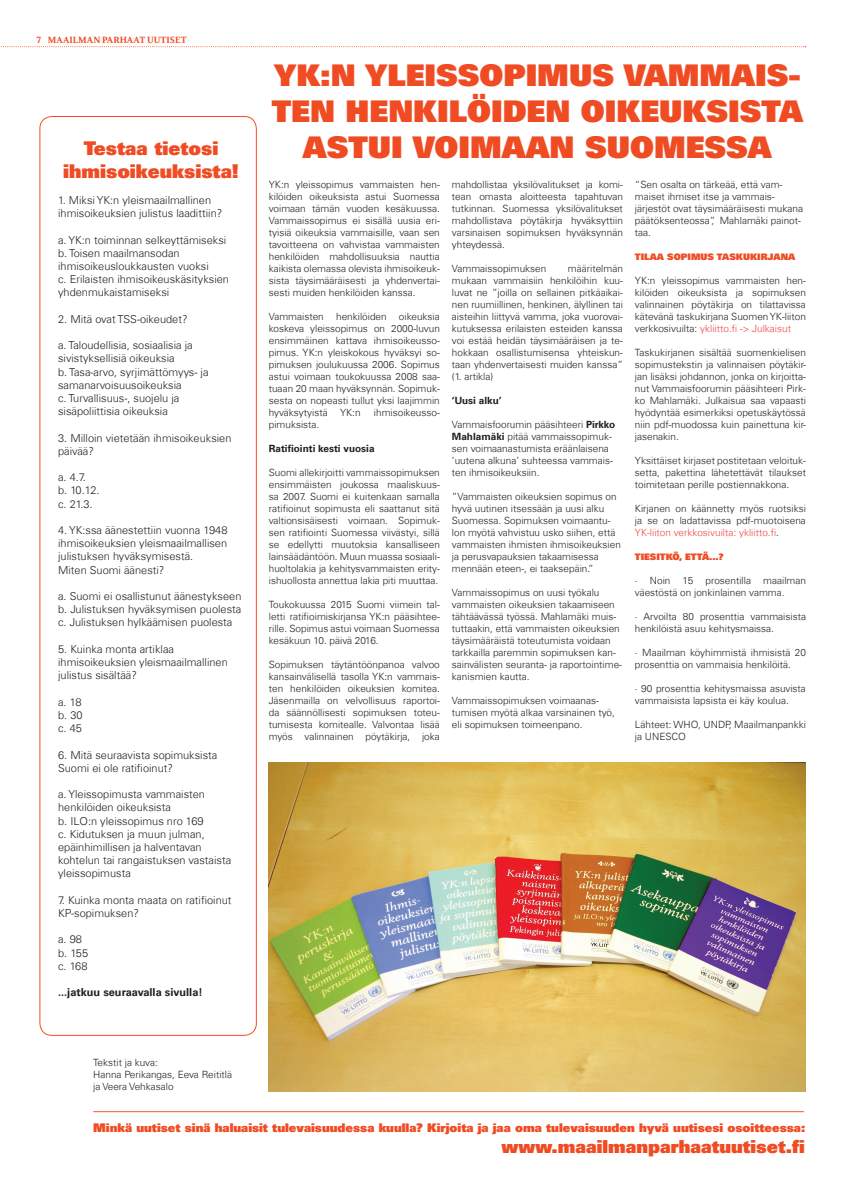
<style>
.page{position:relative;width:842px;height:1191px;background:#fff}
.page>*{position:absolute;margin:0;border:0;box-sizing:border-box;transform-origin:0 0}
.t1{font:30px/36px "Univers Com 85 X Black";color:#f04c24;text-align:center}
.t2{font:19px/22.8px "Univers Com 85 X Black";color:#f04c24;text-align:center}
.t3{font:18px "Univers Com 85 X Black";color:#f04c24}
.t4{font:12px "Univers Com 85 X Black";color:#f04c24}
.t5{font:300 11px/13.2px "Univers Com 45";color:#231f20}
.t6{font:700 11px "Univers Com 65";color:#231f20}
.t7{font:300 10px/12px "Univers Com 45";color:#231f20;text-align:justify}
.t8{font:700 10px "Univers Com 65";color:#231f20}
.t9{font:600 10px "FS Sally";color:#f04b24}
.t10{font:9px "Univers Com 85 X Black";color:#f04c24}
.s1{font-family:"Univers Com 65";font-weight:700}
.s2{color:#ef4644}
</style>
<div class="page">
<svg style="left:1px;top:46px;width:805px;height:1px"></svg>
<hr style="left:93px;top:1111px;width:711px;height:1px;background:#f05935">
<div style="left:39px;top:116px;width:218px;height:919px;border:1px solid #f04f26;border-radius:12px"></div>
<img style="left:269px;top:762px;width:537px;height:329px">
<p class="t9" style="left:36px;top:33px;width:152px">7 MAAILMAN PARHAAT UUTISET</p>
<h2 class="t2" style="left:63px;top:136px;width:177px">Testaa tietosi ihmisoikeuksista!</h2>
<p class="t5" style="left:58px;top:193px;width:166px">1. Miksi YK:n yleismaailmallinen ihmisoikeuksien julistus laadittiin?</p>
<p class="t5" style="left:58px;top:233px;width:172px">a. YK:n toiminnan selkeyttämiseksi b. Toisen maailmansodan ihmisoikeusloukkausten vuoksi<br>c. Erilaisten ihmisoikeuskäsityksien yhdenmukaistamiseksi</p>
<p class="t5" style="left:58px;top:312px;width:131px">2. Mitä ovat TSS-oikeudet?</p>
<p class="t5" style="left:58px;top:339px;width:152px">a. Taloudellisia, sosiaalisia ja sivistyksellisiä oikeuksia<br>b. Tasa-arvo, syrjimättömyys- ja samanarvoisuusoikeuksia<br>c. Turvallisuus-, suojelu ja sisäpoliittisia oikeuksia</p>
<p class="t5" style="left:58px;top:431px;width:175px">3. Milloin vietetään ihmisoikeuksien päivää?</p>
<p class="t5" style="left:58px;top:471px;width:43px">a. 4.7.<br>b. 10.12. c. 21.3.</p>
<p class="t5" style="left:58px;top:523px;width:171px">4. YK:ssa äänestettiin vuonna 1948 ihmisoikeuksien yleismaailmallisen julistuksen hyväksymisestä.<br>Miten Suomi äänesti?</p>
<p class="t5" style="left:58px;top:589px;width:185px;text-align:justify">a. Suomi ei osallistunut äänestykseen b. Julistuksen hyväksymisen puolesta c. Julistuksen hylkäämisen puolesta</p>
<p class="t5" style="left:58px;top:642px;width:171px">5. Kuinka monta artiklaa ihmisoikeuksien yleismaailmallinen julistus sisältää?</p>
<p class="t5" style="left:58px;top:695px;width:26px;text-align:justify">a. 18 b. 30 c. 45</p>
<p class="t5" style="left:58px;top:748px;width:161px">6. Mitä seuraavista sopimuksista<br>Suomi ei ole ratifioinut?</p>
<p class="t5" style="left:58px;top:787px;width:175px">a. Yleissopimusta vammaisten henkilöiden oikeuksista<br>b. ILO:n yleissopimus nro 169<br>c. Kidutuksen ja muun julman, epäinhimillisen ja halventavan kohtelun tai rangaistuksen vastaista yleissopimusta</p>
<p class="t5" style="left:58px;top:893px;width:175px">7. Kuinka monta maata on ratifioinut<br>KP-sopimuksen?</p>
<p class="t5" style="left:58px;top:933px;width:32px">a. 98 b. 155 c. 168</p>
<p class="t6" style="left:58px;top:985px;width:146px">...jatkuu seuraavalla sivulla!</p>
<p class="t7" style="left:93px;top:1056px;width:140px;text-align:left">Tekstit ja kuva:<br>Hanna Perikangas, Eeva Reititlä ja Veera Vehkasalo</p>
<h1 class="t1" style="left:272px;top:57px;width:533px">YK:N YLEISSOPIMUS VAMMAIS-<br>TEN HENKILÖIDEN OIKEUKSISTA<br>ASTUI VOIMAAN SUOMESSA</h1>
<p class="t7" style="left:269px;top:178px;width:173px">YK:n yleissopimus vammaisten hen&shy;kilöiden oikeuksista astui Suomessa voimaan tämän vuoden kesäkuussa.<br>Vammaissopimus ei sisällä uusia eri&shy;tyisiä oikeuksia vammaisille, vaan sen tavoitteena on vahvistaa vammaisten henkilöiden mahdollisuuksia nauttia kaikista olemassa olevista ihmisoikeuk&shy;sista täysimääräisesti ja yhdenvertai&shy;sesti muiden henkilöiden kanssa.</p>
<p class="t7" style="left:269px;top:310px;width:173px">Vammaisten henkilöiden oikeuksia koskeva yleissopimus on 2000-luvun ensimmäinen kattava ihmisoikeusso&shy;pimus. YK:n yleiskokous hyväksyi so&shy;pimuksen joulukuussa 2006. Sopimus astui voimaan toukokuussa 2008 saa&shy;tuaan 20 maan hyväksynnän. Sopimuk&shy;sesta on nopeasti tullut yksi laajimmin hyväksytyistä YK:n</p>
<p class="t7" style="left:374px;top:406px;width:67px">ihmisoikeusso-</p>
<p class="t7" style="left:269px;top:418px;width:52px">pimuksista.</p>
<p class="t8" style="left:269px;top:442px;width:107px">Ratifiointi kesti vuosia</p>
<p class="t7" style="left:269px;top:466px;width:173px">Suomi allekirjoitti vammaissopimuksen ensimmäisten joukossa maaliskuus&shy;sa 2007. Suomi ei kuitenkaan samalla ratifioinut sopimusta eli saattanut sitä valtionsisäisesti voimaan. Sopimuk&shy;sen ratifiointi Suomessa viivästyi, sillä se edellytti muutoksia kansalliseen lainsäädäntöön. Muun muassa sosiaali&shy;huoltolakia ja kehitysvammaisten erity&shy;ishuollosta annettua lakia piti muuttaa.</p>
<p class="t7" style="left:269px;top:598px;width:173px">Toukokuussa 2015 Suomi viimein tal&shy;letti ratifioimiskirjansa YK:n pääsihtee&shy;rille. Sopimus astui voimaan Suomessa kesäkuun 10. päivä 2016.</p>
<p class="t7" style="left:269px;top:658px;width:173px">Sopimuksen täytäntöönpanoa valvoo kansainvälisellä tasolla YK:n vammais&shy;ten henkilöiden oikeuksien komitea.<br>Jäsenmailla on velvollisuus raportoi&shy;da säännöllisesti sopimuksen toteu&shy;tumisesta komitealle. Valvontaa lisää myös valinnainen pöytäkirja, joka</p>
<p class="t7" style="left:452px;top:178px;width:173px">mahdollistaa yksilövalitukset ja komi&shy;tean omasta aloitteesta tapahtuvan tutkinnan. Suomessa yksilövalitukset mahdollistava pöytäkirja hyväksyttiin varsinaisen sopimuksen hyväksynnän yhteydessä.</p>
<p class="t7" style="left:452px;top:262px;width:96px">Vammaissopimuksen</p>
<p class="t7" style="left:452px;top:262px;width:173px;text-indent:116px">määritelmän mukaan vammaisiin henkilöihin kuu&shy;luvat ne ”joilla on sellainen pitkäaikai&shy;nen ruumiillinen, henkinen, älyllinen tai aisteihin liittyvä vamma, joka vuorovai&shy;kutuksessa erilaisten esteiden kanssa voi estää heidän täysimääräisen ja te&shy;hokkaan osallistumisensa yhteiskun&shy;taan yhdenvertaisesti muiden kanssa” (1. artikla)</p>
<p class="t8" style="left:452px;top:394px;width:51px">‘Uusi alku’</p>
<p class="t7" style="left:452px;top:418px;width:165px;text-align:left">Vammaisfoorumin pääsihteeri <span class="s1">Pirkko Mahlamäki</span> pitää vammaissopimuk&shy;sen voimaanastumista eräänlaisena ‘uutena alkuna’ suhteessa vammais&shy;ten ihmisoikeuksiin.</p>
<p class="t7" style="left:452px;top:490px;width:171px;text-align:left">”Vammaisten oikeuksien sopimus on hyvä uutinen itsessään ja uusi alku Suomessa. Sopimuksen voimaantu&shy;lon myötä vahvistuu usko siihen, että vammaisten ihmisten ihmisoikeuksien ja perusvapauksien takaamisessa mennään eteen-, ei taaksepäin.”</p>
<p class="t7" style="left:452px;top:586px;width:172px;text-align:left">Vammaissopimus on uusi työkalu vammaisten oikeuksien takaamiseen tähtäävässä työssä. Mahlamäki muis&shy;tuttaakin, että vammaisten oikeuksien täysimääräistä toteutumista voidaan tarkkailla paremmin sopimuksen kan&shy;sainvälisten seuranta- ja raportointime&shy;kanismien kautta.</p>
<p class="t7" style="left:452px;top:694px;width:165px;text-align:left">Vammaissopimuksen voimaanas&shy;tumisen myötä alkaa varsinainen työ, eli sopimuksen toimeenpano.</p>
<p class="t7" style="left:635px;top:178px;width:170px;text-align:left">“Sen osalta on tärkeää, että vam&shy;maiset ihmiset itse ja vammais&shy;järjestöt ovat täysimääräisesti mukana päätöksenteossa”, Mahlamäki painot&shy;taa.</p>
<p class="t10" style="left:635px;top:251px;width:162px">TILAA SOPIMUS TASKUKIRJANA</p>
<p class="t7" style="left:635px;top:274px;width:173px">YK:n yleissopimus vammaisten hen&shy;kilöiden oikeuksista ja sopimuksen valinnainen pöytäkirja on tilattavissa kätevänä taskukirjana Suomen YK-liiton verkkosivuilta: <span class="s2">ykliitto.fi -&gt; Julkaisut</span></p>
<p class="t7" style="left:635px;top:346px;width:173px">Taskukirjanen sisältää suomenkielisen sopimustekstin ja valinnaisen pöytäkir&shy;jan lisäksi johdannon, jonka on kirjoitta&shy;nut Vammaisfoorumin pääsihteeri Pirk&shy;ko Mahlamäki. Julkaisua saa vapaasti hyödyntää esimerkiksi opetuskäytössä niin pdf-muodossa kuin painettuna kir&shy;jasenakin.</p>
<p class="t7" style="left:635px;top:454px;width:173px">Yksittäiset kirjaset postitetaan veloituk&shy;setta, pakettina lähetettävät tilaukset toimitetaan perille postiennakkona.</p>
<p class="t7" style="left:635px;top:502px;width:173px">Kirjanen on käännetty myös ruotsiksi ja se on ladattavissa pdf-muotoisena <span class="s2">YK-liiton verkkosivuilta: ykliitto.fi</span>.</p>
<p class="t10" style="left:635px;top:551px;width:90px">TIESITKÖ, ETTÄ...?</p>
<p class="t7" style="left:635px;top:574px;width:173px">· Noin 15 prosentilla maailman väestöstä on jonkinlainen vamma.</p>
<p class="t7" style="left:635px;top:610px;width:173px">· Arvoilta 80 prosenttia vammaisista henkilöistä asuu kehitysmaissa.</p>
<p class="t7" style="left:635px;top:646px;width:173px">· Maailman köyhimmistä ihmisistä 20 prosenttia on vammaisia henkilöitä.</p>
<p class="t7" style="left:635px;top:682px;width:173px">· 90 prosenttia kehitysmaissa asuvista vammaisista lapsista ei käy koulua.</p>
<p class="t7" style="left:635px;top:718px;width:173px">Lähteet: WHO, UNDP, Maailmanpankki ja UNESCO</p>
<p class="t4" style="left:93px;top:1119px;width:713px">Minkä uutiset sinä haluaisit tulevaisuudessa kuulla? Kirjoita ja jaa oma tulevaisuuden hyvä uutisesi osoitteessa:</p>
<h3 class="t3" style="left:502px;top:1135px;width:305px">www.maailmanparhaatuutiset.fi</h3>
</div>
